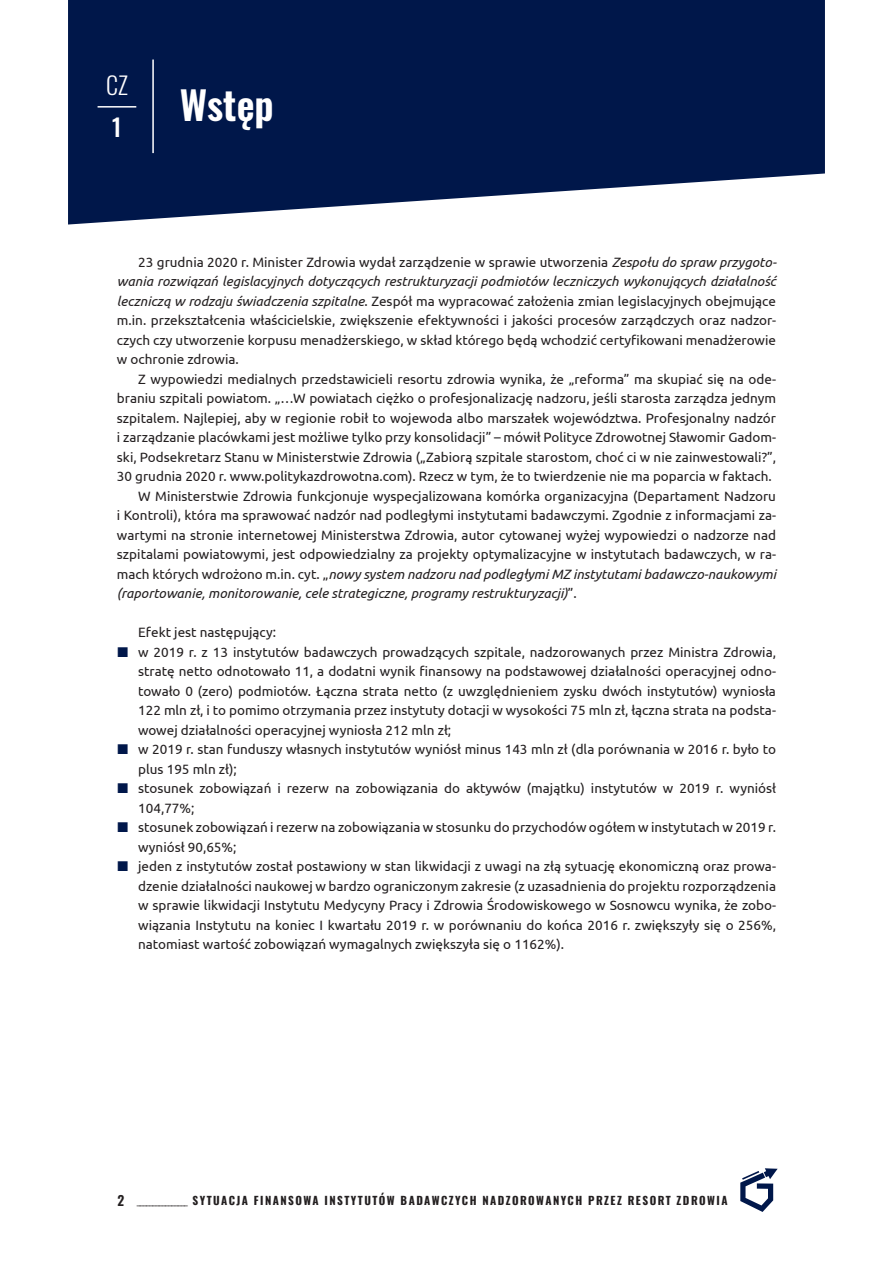
<style>
.page{position:relative;width:893px;height:1263px;background:#fff}
.page>*{position:absolute;margin:0;border:0;box-sizing:border-box;transform-origin:0 0}
.t1{font:600 39px "Oswald";color:#fff}
.t2{font:300 24px "Oswald";color:#fff}
.t3{font:500 24px "Oswald";color:#fff}
.Tekst{font:13.5px/19.5px "Ubuntu";color:#231f20;text-align:justify}
.Punkt_1_punktor_kwad{font:13.5px/19.5px "Ubuntu";color:#231f20}
.t4{font:600 13.5px "Oswald";color:#231f20}
.t5{font:700 11.25px "Oswald";letter-spacing:.13em;color:#231f20}
.s1{font-style:italic}
.s2{font-weight:300}
</style>
<div class="page">
<svg style="left:740px;top:1168px;width:38px;height:44px"></svg>
<svg style="left:68px;top:0;width:757px;height:225px;background:#1d315e"></svg>
<hr style="left:98px;top:106px;width:38px;height:2px;background:#fff">
<hr style="left:152px;top:60px;width:2px;height:93px;background:#fff">
<p class="t2" style="left:106px;top:64px;width:23px">CZ</p>
<p class="t3" style="left:112px;top:115px;width:11px">1</p>
<p class="t1" style="left:180px;top:85px;width:95px">Wstęp</p>
<p class="Tekst" style="left:117px;top:252px;width:661px;text-indent:21px">23 grudnia 2020 r. Minister Zdrowia wydał zarządzenie w sprawie utworzenia <span class="s1">Zespołu do spraw przygoto&shy;wania rozwiązań legislacyjnych dotyczących restrukturyzacji podmiotów leczniczych wykonujących działalność leczniczą w rodzaju świadczenia szpitalne</span>. Zespół ma wypracować założenia zmian legislacyjnych obejmujące m.in. przekształcenia właścicielskie, zwiększenie efektywności i jakości procesów zarządczych oraz nadzor&shy;czych czy utworzenie korpusu menadżerskiego, w skład którego będą wchodzić certyfikowani menadżerowie w ochronie zdrowia.</p>
<p class="Tekst" style="left:117px;top:369px;width:661px;text-indent:21px">Z wypowiedzi medialnych przedstawicieli resortu zdrowia wynika, że „reforma” ma skupiać się na ode&shy;braniu szpitali powiatom. „…W powiatach ciężko o profesjonalizację nadzoru, jeśli starosta zarządza jednym szpitalem. Najlepiej, aby w regionie robił to wojewoda albo marszałek województwa. Profesjonalny nadzór i zarządzanie placówkami jest możliwe tylko przy konsolidacji” – mówił Polityce Zdrowotnej Sławomir Gadom&shy;ski, Podsekretarz Stanu w Ministerstwie Zdrowia („Zabiorą szpitale starostom, choć ci w nie zainwestowali?”, 30 grudnia 2020 r. www.politykazdrowotna.com). Rzecz w tym, że to twierdzenie nie ma poparcia w faktach.</p>
<p class="Tekst" style="left:117px;top:486px;width:661px;text-indent:21px">W Ministerstwie Zdrowia funkcjonuje wyspecjalizowana komórka organizacyjna (Departament Nadzoru i Kontroli), która ma sprawować nadzór nad podległymi instytutami badawczymi. Zgodnie z informacjami za&shy;wartymi na stronie internetowej Ministerstwa Zdrowia, autor cytowanej wyżej wypowiedzi o nadzorze nad szpitalami powiatowymi, jest odpowiedzialny za projekty optymalizacyjne w instytutach badawczych, w ra&shy;mach których wdrożono m.in. cyt. „<span class="s1">nowy system nadzoru nad podległymi MZ instytutami badawczo-naukowymi (raportowanie, monitorowanie, cele strategiczne, programy restrukturyzacji)</span>”.</p>
<p class="Tekst" style="left:138px;top:622px;width:139px">Efekt jest następujący:</p>
<p class="Punkt_1_punktor_kwad" style="left:138px;top:642px;width:639px;text-align:justify">w 2019 r. z 13 instytutów badawczych prowadzących szpitale, nadzorowanych przez Ministra Zdrowia, stratę netto odnotowało 11, a dodatni wynik finansowy na podstawowej działalności operacyjnej odno&shy;towało 0 (zero) podmiotów. Łączna strata netto (z uwzględnieniem zysku dwóch instytutów) wyniosła 122 mln zł, i to pomimo otrzymania przez instytuty dotacji w wysokości 75 mln zł, łączna strata na podsta&shy;wowej działalności operacyjnej wyniosła 212 mln zł;</p>
<p class="Punkt_1_punktor_kwad" style="left:138px;top:739px;width:639px">w 2019 r. stan funduszy własnych instytutów wyniósł minus 143 mln zł (dla porównania w 2016 r. było to plus 195 mln zł);</p>
<p class="Punkt_1_punktor_kwad" style="left:138px;top:778px;width:639px">stosunek zobowiązań i rezerw na zobowiązania do aktywów (majątku) instytutów w 2019 r. wyniósł<br>104,77%;</p>
<p class="Punkt_1_punktor_kwad" style="left:138px;top:817px;width:639px">stosunek zobowiązań i rezerw na zobowiązania w stosunku do przychodów ogółem w instytutach w 2019 r. wyniósł 90,65%;</p>
<p class="Punkt_1_punktor_kwad" style="left:138px;top:856px;width:639px;text-align:justify">jeden z instytutów został postawiony w stan likwidacji z uwagi na złą sytuację ekonomiczną oraz prowa&shy;dzenie działalności naukowej w bardzo ograniczonym zakresie (z uzasadnienia do projektu rozporządzenia w sprawie likwidacji Instytutu Medycyny Pracy i Zdrowia Środowiskowego w Sosnowcu wynika, że zobo&shy;wiązania Instytutu na koniec I kwartału 2019 r. w porównaniu do końca 2016 r. zwiększyły się o 256%, natomiast wartość zobowiązań wymagalnych zwiększyła się o 1162%).</p>
<p class="t4" style="left:118px;top:1194px;width:8px">2</p>
<p class="t5" style="left:137px;top:1195px;width:592px"><span class="s2">________________</span> SYTUACJA FINANSOWA INSTYTUTÓW BADAWCZYCH NADZOROWANYCH PRZEZ RESORT ZDROWIA</p>
</div>
